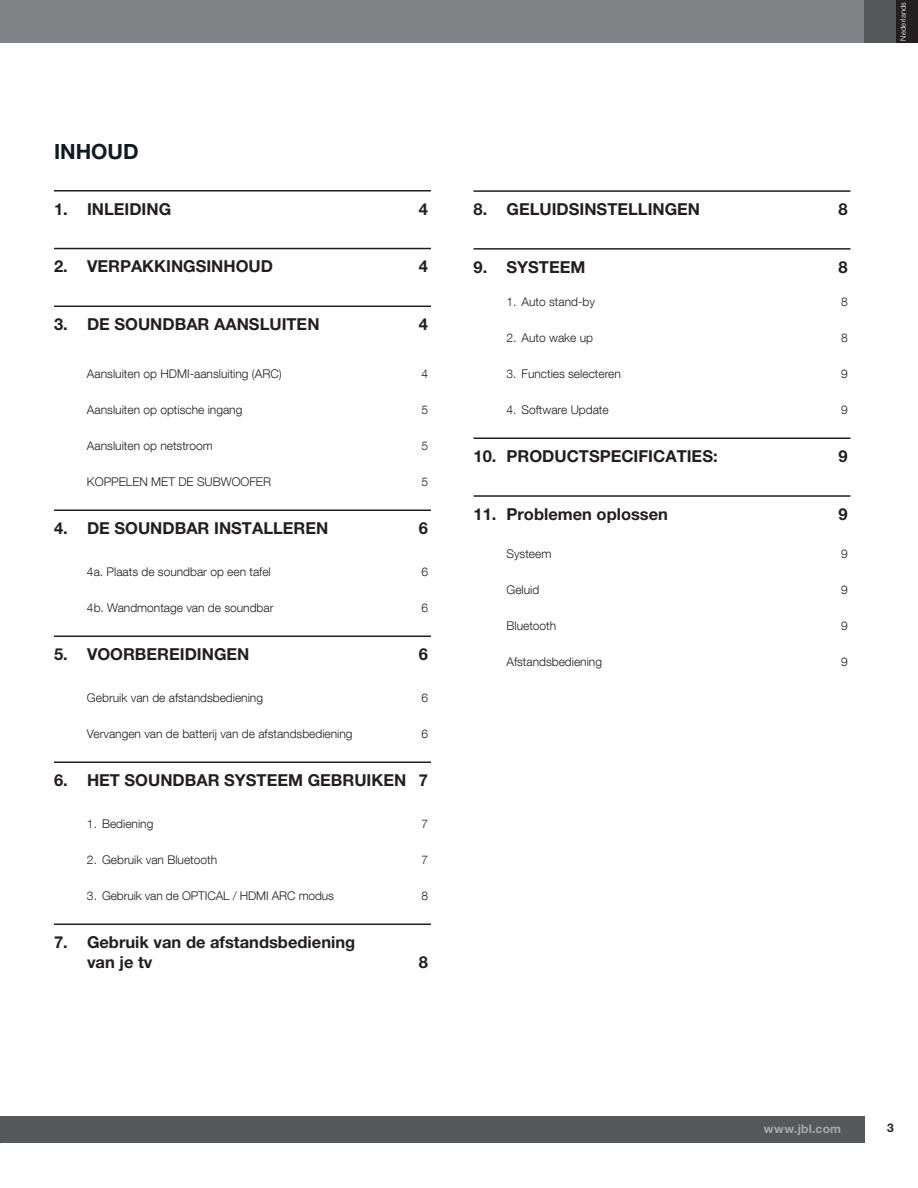
<style>
.page{position:relative;width:918px;height:1188px;background:#fff}
.page>*{position:absolute;margin:0;border:0;box-sizing:border-box;transform-origin:0 0}
.目录标题{font:700 21px "Helvetica Neue LT Pro";color:#101a21}
.目录-大标副本{font:700 16.5px/19.5px "Helvetica Neue LT Pro";color:#231f20}
.目录-小标{font:300 12px "Helvetica Neue LT Com";color:#231f20}
.t1{font:700 12px "Helvetica Neue LT Pro";letter-spacing:.025em;color:#a8a9ad}
.t2{font:700 12px "Helvetica Neue LT Pro";color:#262324}
.t3{font:300 7.5px "Helvetica Neue LT Pro";letter-spacing:.025em;color:#fff}
</style>
<div class="page">
<div style="left:0;top:1116px;width:864px;height:27px;background:#57585a"></div>
<div style="left:0;top:0;width:864px;height:43px;background:#808285"></div>
<div style="left:864px;top:0;width:33px;height:43px;background:#57585a"></div>
<div style="left:896px;top:0;width:22px;height:43px;background:#231f20"></div>
<hr style="left:54px;top:190px;width:377px;height:2px;background:#231f20">
<hr style="left:54px;top:248px;width:377px;height:1px;background:#231f20">
<hr style="left:54px;top:306px;width:377px;height:1px;background:#231f20">
<hr style="left:54px;top:510px;width:377px;height:1px;background:#231f20">
<hr style="left:54px;top:636px;width:377px;height:1px;background:#231f20">
<hr style="left:54px;top:762px;width:377px;height:1px;background:#231f20">
<hr style="left:54px;top:924px;width:377px;height:1px;background:#231f20">
<hr style="left:474px;top:190px;width:377px;height:2px;background:#231f20">
<hr style="left:474px;top:248px;width:377px;height:2px;background:#231f20">
<hr style="left:474px;top:438px;width:377px;height:1px;background:#231f20">
<hr style="left:474px;top:495px;width:377px;height:2px;background:#231f20">
<p class="目录标题" style="left:54px;top:138px;width:86px">Inhoud</p>
<p class="目录-大标副本" style="left:54px;top:199px;width:13px">11</p>
<p class="目录-大标副本" style="left:87px;top:199px;width:86px">INLEIDING</p>
<p class="目录-大标副本" style="left:419px;top:199px;width:11px">4</p>
<p class="目录-大标副本" style="left:54px;top:256px;width:13px">22</p>
<p class="目录-大标副本" style="left:87px;top:256px;width:150px">VERPAKKINGSINHOUD</p>
<p class="目录-大标副本" style="left:419px;top:256px;width:11px">4</p>
<p class="目录-大标副本" style="left:54px;top:314px;width:13px">33</p>
<p class="目录-大标副本" style="left:87px;top:314px;width:234px">DE SOU NDBAR AANSLUITEN</p>
<p class="目录-大标副本" style="left:419px;top:314px;width:11px">4</p>
<p class="目录-小标" style="left:87px;top:366px;width:196px">Aansluiten op HDMI-aansluiting (ARC)</p>
<p class="目录-小标" style="left:422px;top:366px;width:8px">4</p>
<p class="目录-小标" style="left:87px;top:402px;width:157px">Aansluiten op optische ingang</p>
<p class="目录-小标" style="left:422px;top:402px;width:8px">5</p>
<p class="目录-小标" style="left:87px;top:438px;width:127px">Aansluiten op netstroom</p>
<p class="目录-小标" style="left:422px;top:438px;width:8px">5</p>
<p class="目录-小标" style="left:87px;top:474px;width:186px">KOPPELEN MET DE SUBWOOFER</p>
<p class="目录-小标" style="left:422px;top:474px;width:8px">5</p>
<p class="目录-大标副本" style="left:54px;top:518px;width:13px">44</p>
<p class="目录-大标副本" style="left:87px;top:518px;width:243px">DE SOU NDBAR INSTALLEREN</p>
<p class="目录-大标副本" style="left:419px;top:518px;width:11px">6</p>
<p class="目录-小标" style="left:87px;top:564px;width:185px">4a. Plaats de soundbar op een tafel</p>
<p class="目录-小标" style="left:422px;top:564px;width:8px">6</p>
<p class="目录-小标" style="left:87px;top:600px;width:188px">4b. Wandmontage van de soundbar</p>
<p class="目录-小标" style="left:422px;top:600px;width:8px">6</p>
<p class="目录-大标副本" style="left:54px;top:644px;width:13px">55</p>
<p class="目录-大标副本" style="left:87px;top:644px;width:24px">VOOR</p>
<p class="目录-大标副本" style="left:135px;top:644px;width:116px">BEREIDINGEN</p>
<p class="目录-大标副本" style="left:419px;top:644px;width:11px">6</p>
<p class="目录-小标" style="left:87px;top:690px;width:178px">Gebruik van de afstandsbediening</p>
<p class="目录-小标" style="left:422px;top:690px;width:8px">6</p>
<p class="目录-小标" style="left:87px;top:726px;width:267px">Vervangen van de batterij van de afstandsbediening</p>
<p class="目录-小标" style="left:422px;top:726px;width:8px">6</p>
<p class="目录-大标副本" style="left:54px;top:770px;width:13px">66</p>
<p class="目录-大标副本" style="left:87px;top:770px;width:343px">H ET SOUNDBAR SYSTEEM GEBRUIKEN 7</p>
<p class="目录-小标" style="left:87px;top:816px;width:68px">1. Bediening</p>
<p class="目录-小标" style="left:422px;top:816px;width:8px">7</p>
<p class="目录-小标" style="left:87px;top:852px;width:132px">2. Gebruik van Bluetooth</p>
<p class="目录-小标" style="left:422px;top:852px;width:8px">7</p>
<p class="目录-小标" style="left:87px;top:888px;width:248px">3. Gebruik van de OPTICAL / HDMI ARC modus</p>
<p class="目录-小标" style="left:422px;top:888px;width:8px">8</p>
<p class="目录-大标副本" style="left:54px;top:932px;width:13px">77</p>
<p class="目录-大标副本" style="left:87px;top:932px;width:270px">Gebruik van de afstandsbediening van je tv</p>
<p class="目录-大标副本" style="left:419px;top:952px;width:11px">8</p>
<p class="目录-大标副本" style="left:474px;top:199px;width:13px">88</p>
<p class="目录-大标副本" style="left:507px;top:199px;width:195px">GELUIDSINSTELLINGEN</p>
<p class="目录-大标副本" style="left:839px;top:199px;width:11px">8</p>
<p class="目录-大标副本" style="left:474px;top:257px;width:13px">99</p>
<p class="目录-大标副本" style="left:507px;top:257px;width:80px">SYSTEEM</p>
<p class="目录-大标副本" style="left:839px;top:257px;width:11px">8</p>
<p class="目录-小标" style="left:507px;top:294px;width:90px">1. Auto stand-by</p>
<p class="目录-小标" style="left:841px;top:294px;width:8px">8</p>
<p class="目录-小标" style="left:507px;top:330px;width:88px">2. Auto wake up</p>
<p class="目录-小标" style="left:841px;top:330px;width:8px">8</p>
<p class="目录-小标" style="left:507px;top:366px;width:116px">3. Functies selecteren</p>
<p class="目录-小标" style="left:841px;top:366px;width:8px">9</p>
<p class="目录-小标" style="left:507px;top:402px;width:104px">4. Software Update</p>
<p class="目录-小标" style="left:841px;top:402px;width:8px">9</p>
<p class="目录-大标副本" style="left:474px;top:446px;width:57px">111 PRODU</p>
<p class="目录-大标副本" style="left:567px;top:446px;width:152px">CTSPECIFICATIES:</p>
<p class="目录-大标副本" style="left:839px;top:446px;width:11px">9</p>
<p class="目录-大标副本" style="left:474px;top:504px;width:196px">111 Problemen oplossen</p>
<p class="目录-大标副本" style="left:839px;top:504px;width:11px">9</p>
<p class="目录-小标" style="left:507px;top:546px;width:46px">Systeem</p>
<p class="目录-小标" style="left:841px;top:546px;width:8px">9</p>
<p class="目录-小标" style="left:507px;top:582px;width:34px">Geluid</p>
<p class="目录-小标" style="left:841px;top:582px;width:8px">9</p>
<p class="目录-小标" style="left:507px;top:618px;width:51px">Bluetooth</p>
<p class="目录-小标" style="left:841px;top:618px;width:8px">9</p>
<p class="目录-小标" style="left:507px;top:654px;width:97px">Afstandsbediening</p>
<p class="目录-小标" style="left:841px;top:654px;width:8px">9</p>
<p class="t3" style="left:899px;top:41px;width:40px;rotate:-90deg">Nederlands</p>
<p class="t1" style="left:764px;top:1121px;width:79px">www.jbl.com</p>
<p class="t2" style="left:887px;top:1120px;width:8px">3</p>
</div>
